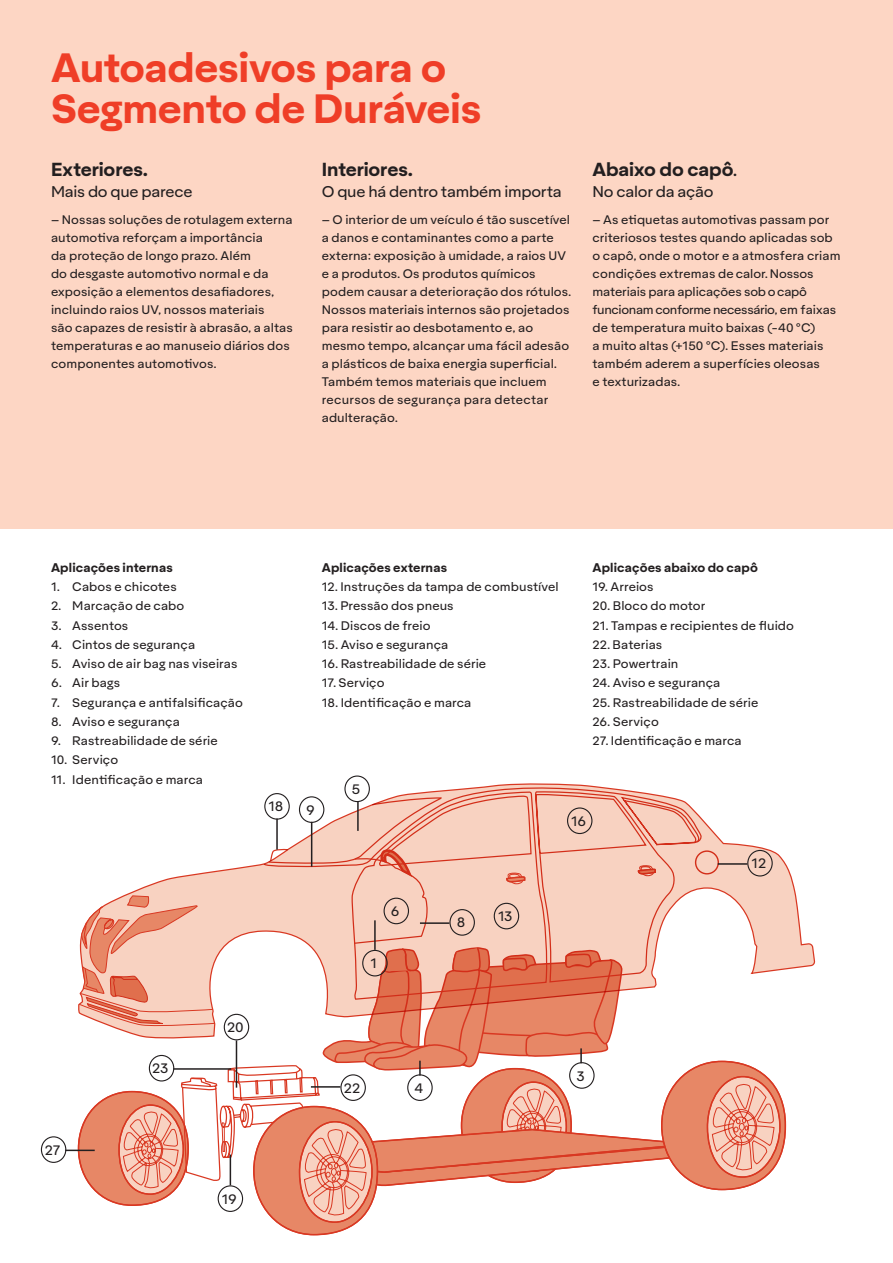
<style>
.page{position:relative;width:893px;height:1263px;background:#fff}
.page>*{position:absolute;margin:0;border:0;box-sizing:border-box;transform-origin:0 0}
.Bulleted_list{font:700 39px/40.5px "Aktifo A";letter-spacing:-.01em;color:#ef3e27}
.Bulleted_list-2{font:700 18px "Aktifo A";letter-spacing:-.005em;color:#231f20}
.Bulleted_list-3{font:15px "Aktifo A";letter-spacing:-.015em;color:#231f20}
.Bulleted_list-4{font:13.5px "Aktifo A";letter-spacing:-.015em;color:#231f20}
.Bulleted_list-5{font:12px/18px "Aktifo A";letter-spacing:.01em;color:#231f20}
.Bulleted_list-6{font:700 12px "Aktifo A";letter-spacing:.01em;color:#231f20}
.s1{font-weight:400}
</style>
<div class="page">
<div style="left:0;top:0;width:893px;height:529px;background:#fdd6c4"></div>
<div style="left:661px;top:1061px;width:125px;height:129px;background:#e78766;border:2px solid #d93822;border-radius:50%"></div>
<svg style="left:707px;top:1076px;width:74px;height:102px"></svg>
<svg style="left:712px;top:1083px;width:63px;height:89px;background:#f0ad9a"></svg>
<svg style="left:78px;top:783px;width:738px;height:230px"></svg>
<div style="left:344px;top:775px;width:26px;height:27px;border:1px solid #231f20;border-radius:50%"></div>
<div style="left:264px;top:793px;width:26px;height:27px;border:1px solid #231f20;border-radius:50%"></div>
<div style="left:567px;top:807px;width:25px;height:27px;border:1px solid #231f20;border-radius:50%"></div>
<div style="left:747px;top:850px;width:26px;height:26px;border:1px solid #231f20;border-radius:50%"></div>
<div style="left:41px;top:1136px;width:25px;height:27px;border:1px solid #231f20;border-radius:50%"></div>
<div style="left:299px;top:796px;width:25px;height:27px;border:1px solid #231f20;border-radius:50%"></div>
<hr style="left:311px;top:822px;width:1px;height:45px;background:#231f20">
<hr style="left:276px;top:818px;width:2px;height:32px;background:#231f20">
<hr style="left:357px;top:801px;width:2px;height:30px;background:#231f20">
<svg style="left:79px;top:847px;width:618px;height:389px"></svg>
<hr style="left:420px;top:922px;width:29px;height:2px;background:#231f20">
<hr style="left:65px;top:1149px;width:30px;height:2px;background:#231f20">
<hr style="left:311px;top:1086px;width:29px;height:2px;background:#231f20">
<hr style="left:173px;top:1068px;width:58px;height:2px;background:#231f20">
<hr style="left:718px;top:863px;width:29px;height:2px;background:#231f20">
<p class="Bulleted_list" style="left:51px;top:47px;width:432px">Autoadesivos para o<br>Segmento de Duráveis</p>
<p class="Bulleted_list-2" style="left:51px;top:158px;width:98px">Exteriores.</p>
<p class="Bulleted_list-3" style="left:51px;top:182px;width:143px">Mais do que parece</p>
<p class="Bulleted_list-5" style="left:51px;top:210px;width:243px">– Nossas soluções de rotulagem externa automotiva reforçam a importância<br>da proteção de longo prazo. Além<br>do desgaste automotivo normal e da exposição a elementos desafiadores, incluindo raios UV, nossos materiais<br>são capazes de resistir à abrasão, a altas temperaturas e ao manuseio diários dos componentes automotivos.</p>
<p class="Bulleted_list-2" style="left:322px;top:158px;width:93px">Interiores.</p>
<p class="Bulleted_list-3" style="left:322px;top:182px;width:241px">O que há dentro também importa</p>
<p class="Bulleted_list-5" style="left:322px;top:210px;width:251px">– O interior de um veículo é tão suscetível a danos e contaminantes como a parte externa: exposição à umidade, a raios UV e a produtos. Os produtos químicos podem causar a deterioração dos rótulos.<br>Nossos materiais internos são projetados para resistir ao desbotamento e, ao mesmo tempo, alcançar uma fácil adesão a plásticos de baixa energia superficial.<br>Também temos materiais que incluem recursos de segurança para detectar adulteração.</p>
<p class="Bulleted_list-2" style="left:592px;top:158px;width:146px">Abaixo do capô<span class="s1">.</span></p>
<p class="Bulleted_list-3" style="left:592px;top:182px;width:123px">No calor da ação</p>
<p class="Bulleted_list-5" style="left:592px;top:210px;width:250px">– As etiquetas automotivas passam por criteriosos testes quando aplicadas sob o capô, onde o motor e a atmosfera criam condições extremas de calor. Nossos materiais para aplicações sob o capô funcionam conforme necessário, em faixas de temperatura muito baixas (-40 °C)<br>a muito altas (+150 °C). Esses materiais também aderem a superfícies oleosas<br>e texturizadas.</p>
<p class="Bulleted_list-6" style="left:51px;top:560px;width:123px">Aplicações internas</p>
<p class="Bulleted_list-5" style="left:51px;top:577px;width:127px">1. Cabos e chicotes</p>
<p class="Bulleted_list-5" style="left:51px;top:597px;width:135px">2. Marcação de cabo</p>
<p class="Bulleted_list-5" style="left:51px;top:616px;width:79px">3. Assentos</p>
<p class="Bulleted_list-5" style="left:51px;top:635px;width:146px">4. Cintos de segurança</p>
<p class="Bulleted_list-5" style="left:51px;top:654px;width:188px">5. Aviso de air bag nas viseiras</p>
<p class="Bulleted_list-5" style="left:51px;top:674px;width:71px">6. Air bags</p>
<p class="Bulleted_list-5" style="left:51px;top:693px;width:193px">7. Segurança e antifalsificação</p>
<p class="Bulleted_list-5" style="left:51px;top:712px;width:130px">8. Aviso e segurança</p>
<p class="Bulleted_list-5" style="left:51px;top:731px;width:168px">9. Rastreabilidade de série</p>
<p class="Bulleted_list-5" style="left:51px;top:751px;width:69px">10. Serviço</p>
<p class="Bulleted_list-5" style="left:51px;top:770px;width:154px">11. Identificação e marca</p>
<p class="Bulleted_list-6" style="left:322px;top:560px;width:127px">Aplicações externas</p>
<p class="Bulleted_list-5" style="left:322px;top:577px;width:239px">12. Instruções da tampa de combustível</p>
<p class="Bulleted_list-5" style="left:322px;top:597px;width:133px">13. Pressão dos pneus</p>
<p class="Bulleted_list-5" style="left:322px;top:616px;width:110px">14. Discos de freio</p>
<p class="Bulleted_list-5" style="left:322px;top:635px;width:128px">15. Aviso e segurança</p>
<p class="Bulleted_list-5" style="left:322px;top:654px;width:166px">16. Rastreabilidade de série</p>
<p class="Bulleted_list-5" style="left:322px;top:674px;width:64px">17. Serviço</p>
<p class="Bulleted_list-5" style="left:322px;top:693px;width:151px">18. Identificação e marca</p>
<p class="Bulleted_list-4" style="left:352px;top:780px;width:10px">5</p>
<p class="Bulleted_list-6" style="left:592px;top:560px;width:167px">Aplicações abaixo do capô</p>
<p class="Bulleted_list-5" style="left:592px;top:577px;width:63px">19. Arreios</p>
<p class="Bulleted_list-5" style="left:592px;top:597px;width:114px">20. Bloco do motor</p>
<p class="Bulleted_list-5" style="left:592px;top:616px;width:203px">21. Tampas e recipientes de fluido</p>
<p class="Bulleted_list-5" style="left:592px;top:635px;width:71px">22. Baterias</p>
<p class="Bulleted_list-5" style="left:592px;top:654px;width:87px">23. Powertrain</p>
<p class="Bulleted_list-5" style="left:592px;top:674px;width:129px">24. Aviso e segurança</p>
<p class="Bulleted_list-5" style="left:592px;top:693px;width:167px">25. Rastreabilidade de série</p>
<p class="Bulleted_list-5" style="left:592px;top:712px;width:68px">26. Serviço</p>
<p class="Bulleted_list-5" style="left:592px;top:731px;width:151px">27. Identificação e marca</p>
<p class="Bulleted_list-4" style="left:45px;top:1141px;width:17px">27</p>
<p class="Bulleted_list-4" style="left:152px;top:1060px;width:18px">23</p>
<p class="Bulleted_list-4" style="left:268px;top:798px;width:17px">18</p>
<p class="Bulleted_list-4" style="left:306px;top:801px;width:10px">9</p>
<p class="Bulleted_list-4" style="left:227px;top:1019px;width:18px">20</p>
<p class="Bulleted_list-4" style="left:391px;top:903px;width:10px">6</p>
<p class="Bulleted_list-4" style="left:370px;top:955px;width:8px">1</p>
<p class="Bulleted_list-4" style="left:457px;top:914px;width:10px">8</p>
<p class="Bulleted_list-4" style="left:498px;top:908px;width:16px">13</p>
<p class="Bulleted_list-4" style="left:344px;top:1079px;width:18px">22</p>
<p class="Bulleted_list-4" style="left:414px;top:1079px;width:10px">4</p>
<p class="Bulleted_list-4" style="left:222px;top:1190px;width:16px">19</p>
<p class="Bulleted_list-4" style="left:571px;top:812px;width:17px">16</p>
<p class="Bulleted_list-4" style="left:576px;top:1067px;width:10px">3</p>
<p class="Bulleted_list-4" style="left:752px;top:855px;width:16px">12</p>
</div>
